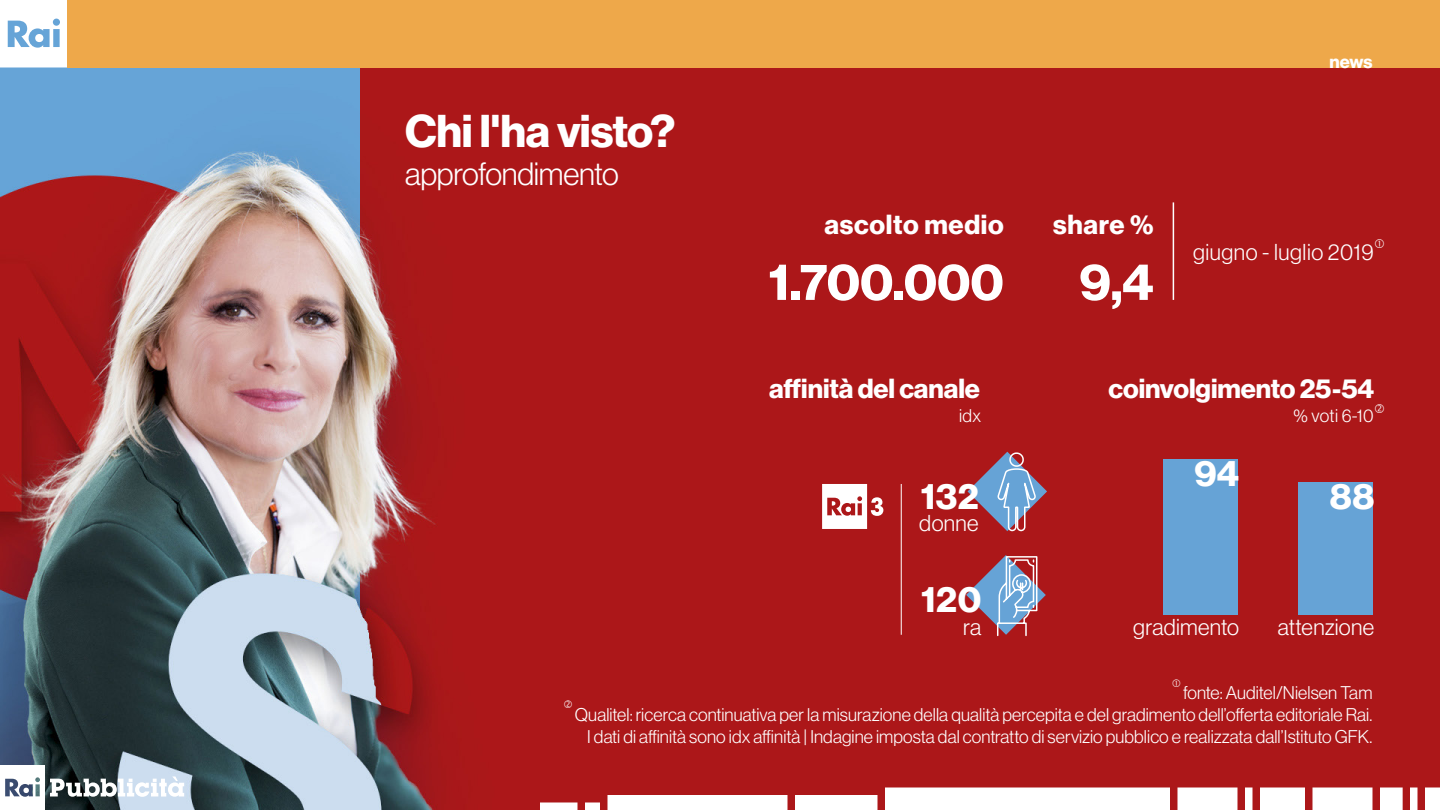
<style>
.page{position:relative;width:1440px;height:810px;background:#fff}
.page>*{position:absolute;margin:0;border:0;box-sizing:border-box;transform-origin:0 0}
._60_dx_light{font:51px "N Haas Grotesk DS Pro 75 Bd";color:#fff}
.Titolo_slide_-_Neue{font:45px "N Haas Grotesk DS Pro 75 Bd";letter-spacing:-.005em;color:#fff}
.Neue_Haas_48_bold_dx{font:36px "N Haas Grotesk DS Pro 75 Bd";letter-spacing:.01em;color:#fff}
._42_light_sx_25_2sot{font:31.5px "N Haas Grotesk DS Pro 45 Lt";letter-spacing:-.01em;color:#fff}
.Neue_Haas_36_bold{font:27px "N Haas Grotesk DS Pro 75 Bd";color:#fff}
._36_bold_dx{font:27px "N Haas Grotesk DS Pro 75 Bd";letter-spacing:.025em;color:#fff}
.Neue_Haas_30_dx{font:22.5px "N Haas Grotesk DS Pro 45 Lt";letter-spacing:.015em;color:#fff}
._36_bold_sx{font:22.5px "N Haas Grotesk DS Pro 45 Lt";letter-spacing:.025em;color:#fff}
._24_light_dx{font:18px/21.6px "N Haas Grotesk DS Pro 45 Lt";letter-spacing:.005em;color:#fff;text-align:right}
.Neue_Haas_24{font:18px "N Haas Grotesk DS Pro 45 Lt";letter-spacing:.025em;color:#fff}
.t1{font:18px "N Haas Grotesk DS Pro 75 Bd";color:#fff}
</style>
<div class="page">
<img style="left:0;top:68px;width:1440px;height:742px">
<svg style="left:0;top:765px;width:184px;height:45px"></svg>
<svg style="left:0;top:0;width:68px;height:68px"></svg>
<div style="left:68px;top:0;width:1372px;height:68px;background:#eea84a"></div>
<svg style="left:1425px;top:788px;width:15px;height:22px"></svg>
<svg style="left:1410px;top:788px;width:8px;height:22px"></svg>
<svg style="left:1380px;top:788px;width:23px;height:22px"></svg>
<svg style="left:1312px;top:788px;width:60px;height:22px"></svg>
<svg style="left:1260px;top:788px;width:45px;height:22px"></svg>
<svg style="left:1245px;top:788px;width:8px;height:22px"></svg>
<svg style="left:795px;top:795px;width:83px;height:15px"></svg>
<svg style="left:1177px;top:788px;width:60px;height:22px"></svg>
<svg style="left:885px;top:788px;width:285px;height:22px"></svg>
<svg style="left:585px;top:802px;width:15px;height:8px"></svg>
<svg style="left:540px;top:802px;width:38px;height:8px"></svg>
<svg style="left:608px;top:795px;width:180px;height:15px"></svg>
<hr style="left:1173px;top:202px;width:1px;height:98px;background:#fff">
<svg style="left:822px;top:484px;width:61px;height:45px"></svg>
<div style="left:1298px;top:482px;width:75px;height:133px;background:#66a3d6"></div>
<div style="left:1163px;top:460px;width:75px;height:155px;background:#66a3d6"></div>
<hr style="left:901px;top:484px;width:1px;height:151px;background:#fff">
<svg style="left:968px;top:452px;width:79px;height:80px;background:#93667d"></svg>
<svg style="left:966px;top:555px;width:80px;height:82px;background:#996a80"></svg>
<svg style="left:1173px;top:679px;width:7px;height:8px"></svg>
<svg style="left:564px;top:701px;width:8px;height:7px"></svg>
<svg style="left:1375px;top:239px;width:9px;height:9px"></svg>
<svg style="left:1375px;top:404px;width:9px;height:9px"></svg>
<p class="Titolo_slide_-_Neue" style="left:405px;top:105px;width:272px">Chi l'ha visto?</p>
<p class="_42_light_sx_25_2sot" style="left:405px;top:156px;width:215px">approfondimento</p>
<p class="t1" style="left:1330px;top:51px;width:44px">news</p>
<p class="_36_bold_dx" style="left:825px;top:209px;width:181px">ascolto medio</p>
<p class="_36_bold_dx" style="left:1053px;top:209px;width:102px">share %</p>
<p class="_60_dx_light" style="left:769px;top:252px;width:237px">1.700.000</p>
<p class="_60_dx_light" style="left:1079px;top:252px;width:76px">9,4</p>
<p class="_36_bold_sx" style="left:1193px;top:239px;width:182px">giugno - luglio 2019</p>
<p class="Neue_Haas_36_bold" style="left:769px;top:373px;width:212px">affinità del canale</p>
<p class="Neue_Haas_36_bold" style="left:1109px;top:373px;width:267px">coinvolgimento 25-54</p>
<p class="Neue_Haas_24" style="left:959px;top:406px;width:24px">idx</p>
<p class="Neue_Haas_48_bold_dx" style="left:921px;top:475px;width:59px">132</p>
<p class="Neue_Haas_30_dx" style="left:919px;top:511px;width:61px">donne</p>
<p class="Neue_Haas_48_bold_dx" style="left:921px;top:579px;width:61px">120</p>
<p class="Neue_Haas_30_dx" style="left:963px;top:614px;width:20px">ra</p>
<p class="Neue_Haas_48_bold_dx" style="left:1194px;top:453px;width:46px">94</p>
<p class="Neue_Haas_24" style="left:1293px;top:406px;width:82px">% voti 6-10</p>
<p class="Neue_Haas_48_bold_dx" style="left:1330px;top:476px;width:46px">88</p>
<p class="Neue_Haas_30_dx" style="left:1133px;top:614px;width:107px">gradimento</p>
<p class="Neue_Haas_30_dx" style="left:1278px;top:614px;width:98px">attenzione</p>
<p class="_24_light_dx" style="left:575px;top:682px;width:799px">fonte: Auditel/Nielsen Tam<br>Qualitel: ricerca continuativa per la misurazione della qualità percepita e del gradimento dell’offerta editoriale Rai.</p>
<p class="_24_light_dx" style="left:587px;top:725px;width:787px">I dati di affinità sono idx affinità | Indagine imposta dal contratto di servizio pubblico e realizzata dall’Istituto GFK.</p>
</div>
